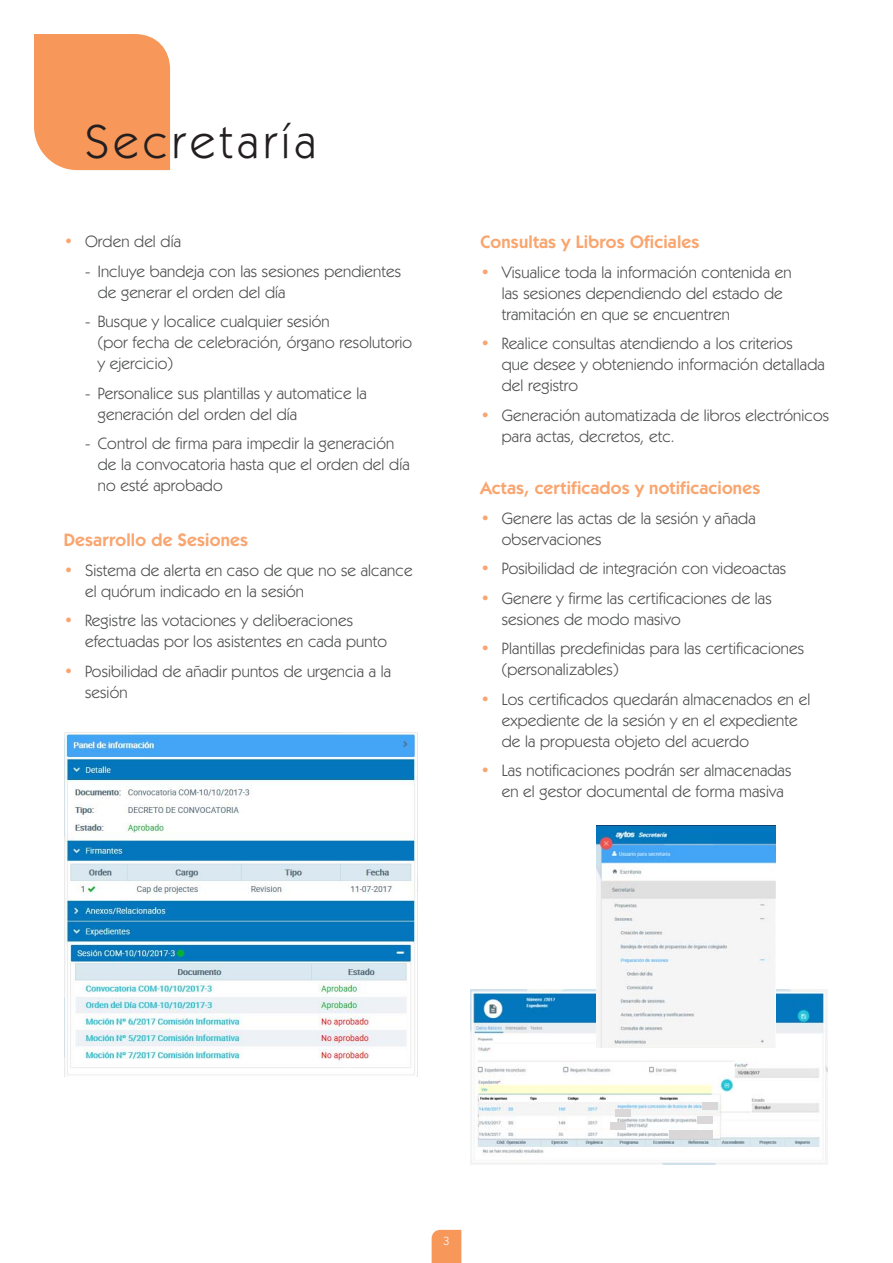
<style>
.page{position:relative;width:893px;height:1263px;background:#fff}
.page>*{position:absolute;margin:0;border:0;box-sizing:border-box;transform-origin:0 0}
.Tit_1{font:48px "Kabel IT Cby BT";letter-spacing:.1em;color:#231f20}
.Tit_3{font:600 18px "Kabel IT Cby BT";letter-spacing:.01em;color:#f9a56f}
.Bol_1{font:16.5px/21px "Kabel IT Cby BT";letter-spacing:.01em;color:#4b4c4d}
.Bol_2{font:16.5px/21px "Kabel IT Cby BT";letter-spacing:.01em;color:#4b4c4d}
.Numeración{font:12px "Kabel IT Cby BT";color:#fff}
.s1{color:#f9a56f}
</style>
<div class="page">
<svg style="left:432px;top:1230px;width:29px;height:33px"></svg>
<div style="left:34px;top:34px;width:136px;height:136px;background:#f7975a"></div>
<img style="left:470px;top:990px;width:358px;height:174px">
<div style="left:702px;top:1103px;width:15px;height:7px;background:#d9d7d7"></div>
<div style="left:615px;top:1109px;width:16px;height:7px;background:#d9d7d7"></div>
<div style="left:697px;top:1116px;width:16px;height:8px;background:#d9d7d7"></div>
<div style="left:610px;top:1122px;width:16px;height:8px;background:#d9d7d7"></div>
<div style="left:670px;top:1130px;width:43px;height:8px;background:#d9d7d7"></div>
<img style="left:597px;top:825px;width:178px;height:223px">
<img style="left:65px;top:732px;width:353px;height:344px">
<p class="Tit_1" style="left:85px;top:111px;width:232px">Secretaría</p>
<p class="Bol_1" style="left:64px;top:231px;width:119px"><span class="s1">•</span> Orden del día</p>
<p class="Bol_2" style="left:98px;top:260px;width:305px;text-indent:-13px">- Incluye bandeja con las sesiones pendientes de generar el orden del día</p>
<p class="Bol_2" style="left:98px;top:311px;width:316px;text-indent:-13px">- Busque y localice cualquier sesión<br>(por fecha de celebración, órgano resolutorio y ejercicio)</p>
<p class="Bol_2" style="left:98px;top:382px;width:270px;text-indent:-13px">- Personalice sus plantillas y automatice la generación del orden del día</p>
<p class="Bol_2" style="left:98px;top:433px;width:313px;text-indent:-13px">- Control de firma para impedir la generación de la convocatoria hasta que el orden del día no esté aprobado</p>
<p class="Tit_3" style="left:64px;top:529px;width:186px">Desarrollo de Sesiones</p>
<p class="Bol_1" style="left:85px;top:559px;width:329px;text-indent:-21px"><span class="s1">•</span> Sistema de alerta en caso de que no se alcance el quórum indicado en la sesión</p>
<p class="Bol_1" style="left:85px;top:609px;width:303px;text-indent:-21px"><span class="s1">•</span> Registre las votaciones y deliberaciones efectuadas por los asistentes en cada punto</p>
<p class="Bol_1" style="left:85px;top:660px;width:308px;text-indent:-21px"><span class="s1">•</span> Posibilidad de añadir puntos de urgencia a la sesión</p>
<p class="Tit_3" style="left:480px;top:231px;width:220px">Consultas y Libros Oficiales</p>
<p class="Bol_1" style="left:502px;top:261px;width:291px;text-indent:-21px"><span class="s1">•</span> Visualice toda la información contenida en las sesiones dependiendo del estado de tramitación en que se encuentren</p>
<p class="Bol_1" style="left:502px;top:333px;width:324px;text-indent:-21px"><span class="s1">•</span> Realice consultas atendiendo a los criterios<br>que desee y obteniendo información detallada del registro</p>
<p class="Bol_1" style="left:502px;top:404px;width:329px;text-indent:-21px"><span class="s1">•</span> Generación automatizada de libros electrónicos para actas, decretos, etc.</p>
<p class="Tit_3" style="left:480px;top:477px;width:281px">Actas, certificados y notificaciones</p>
<p class="Bol_1" style="left:502px;top:507px;width:255px;text-indent:-21px"><span class="s1">•</span> Genere las actas de la sesión y añada observaciones</p>
<p class="Bol_1" style="left:480px;top:558px;width:307px"><span class="s1">•</span> Posibilidad de integración con videoactas</p>
<p class="Bol_1" style="left:502px;top:587px;width:271px;text-indent:-21px"><span class="s1">•</span> Genere y firme las certificaciones de las sesiones de modo masivo</p>
<p class="Bol_1" style="left:502px;top:638px;width:304px;text-indent:-21px"><span class="s1">•</span> Plantillas predefinidas para las certificaciones (personalizables)</p>
<p class="Bol_1" style="left:502px;top:688px;width:310px;text-indent:-21px"><span class="s1">•</span> Los certificados quedarán almacenados en el expediente de la sesión y en el expediente de la propuesta objeto del acuerdo</p>
<p class="Bol_1" style="left:502px;top:760px;width:291px;text-indent:-21px"><span class="s1">•</span> Las notificaciones podrán ser almacenadas en el gestor documental de forma masiva</p>
<p class="Numeración" style="left:443px;top:1233px;width:8px">3</p>
</div>
